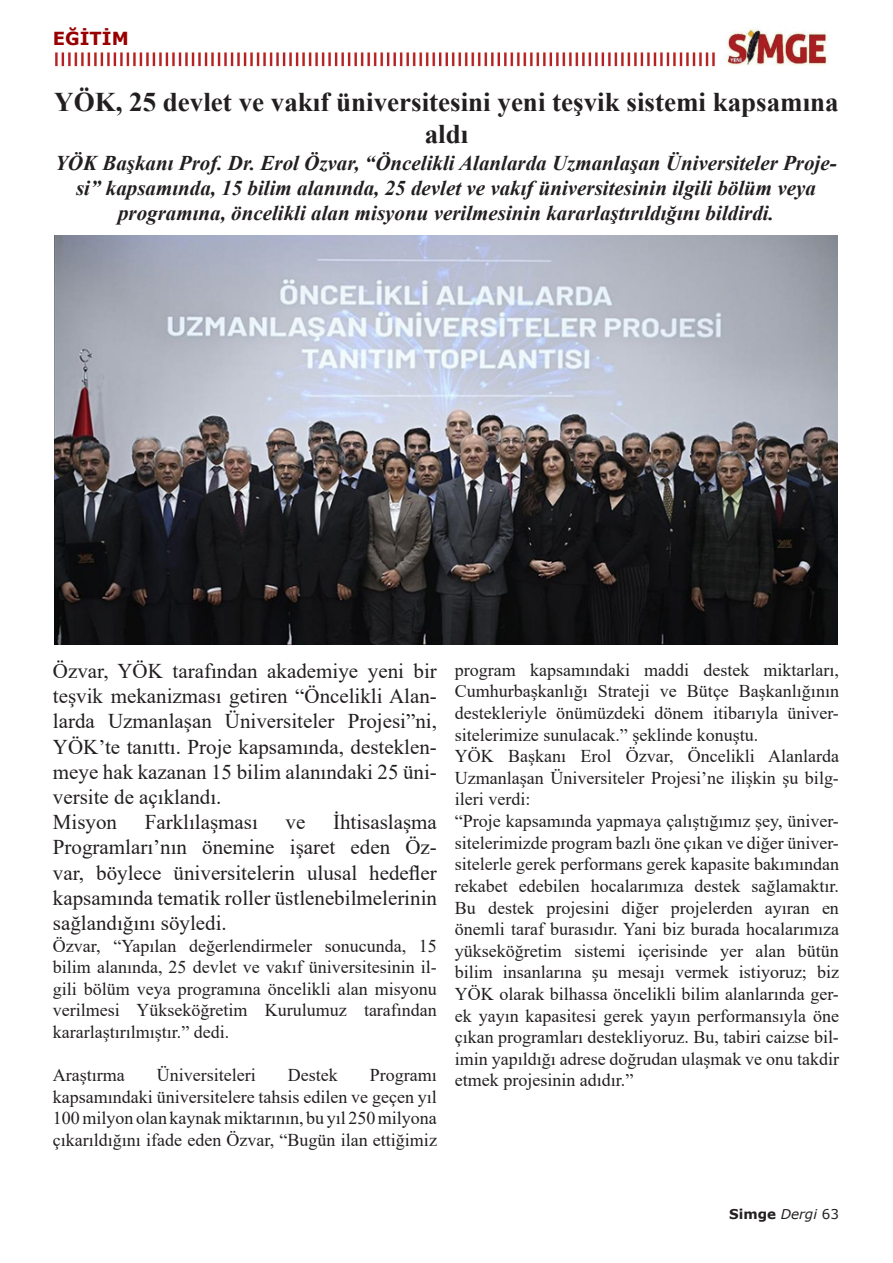
<style>
.page{position:relative;width:893px;height:1263px;background:#fff}
.page>*{position:absolute;margin:0;border:0;box-sizing:border-box;transform-origin:0 0}
.t1{font:700 27px/32.4px "Times New Roman";color:#231f20;text-align:center}
.t2{font:21px/25.2px "Times New Roman";color:#231f20;text-align:justify}
.t3{font:italic 700 21px/25.2px "Times New Roman";color:#231f20;text-align:center}
.t4{font:18px/21.6px "Times New Roman";color:#231f20;text-align:justify}
.t5{font:700 18px "Verdana";color:#980000}
.t6{font:700 13.5px "Verdana";color:#231f20}
.s1{font-weight:400;font-style:italic}
.s2{font-weight:400}
</style>
<div class="page">
<img style="left:55px;top:28px;width:772px;height:39px">
<img style="left:54px;top:236px;width:784px;height:408px">
<p class="t5" style="left:53px;top:25px;width:77px">EĞİTİM</p>
<p class="t1" style="left:54px;top:85px;width:786px">YÖK, 25 devlet ve vakıf üniversitesini yeni teşvik sistemi kapsamına aldı</p>
<p class="t3" style="left:55px;top:150px;width:783px">YÖK Başkanı Prof. Dr. Erol Özvar, “Öncelikli Alanlarda Uzmanlaşan Üniversiteler Proje&shy;si” kapsamında, 15 bilim alanında, 25 devlet ve vakıf üniversitesinin ilgili bölüm veya programına, öncelikli alan misyonu verilmesinin kararlaştırıldığını bildirdi.</p>
<p class="t2" style="left:53px;top:658px;width:385px">Özvar, YÖK tarafından akademiye yeni bir teşvik mekanizması getiren “Öncelikli Alan&shy;larda Uzmanlaşan Üniversiteler Projesi”ni, YÖK’te tanıttı. Proje kapsamında, desteklen&shy;meye hak kazanan 15 bilim alanındaki 25 üni&shy;versite de açıklandı.</p>
<p class="t2" style="left:53px;top:809px;width:66px">Misyon</p>
<p class="t2" style="left:145px;top:809px;width:115px">Farklılaşması</p>
<p class="t2" style="left:286px;top:809px;width:21px">ve</p>
<p class="t2" style="left:53px;top:809px;width:386px;text-indent:280px">İhtisaslaşma Programları’nın önemine işaret eden Öz&shy;var, böylece üniversitelerin ulusal hedefler kapsamında tematik roller üstlenebilmelerinin sağlandığını söyledi.</p>
<p class="t4" style="left:53px;top:934px;width:386px">Özvar, “Yapılan değerlendirmeler sonucunda, 15 bilim alanında, 25 devlet ve vakıf üniversitesinin il&shy;gili bölüm veya programına öncelikli alan misyonu verilmesi Yükseköğretim Kurulumuz tarafından kararlaştırılmıştır.” dedi.</p>
<p class="t4" style="left:53px;top:1064px;width:73px">Araştırma</p>
<p class="t4" style="left:157px;top:1064px;width:100px">Üniversiteleri</p>
<p class="t4" style="left:288px;top:1064px;width:51px">Destek</p>
<p class="t4" style="left:53px;top:1064px;width:386px;text-indent:317px">Programı kapsamındaki üniversitelere tahsis edilen ve geçen yıl 100 milyon olan kaynak miktarının, bu yıl 250 milyona çıkarıldığını ifade eden Özvar, “Bugün ilan ettiğimiz</p>
<p class="t4" style="left:455px;top:658px;width:386px">program kapsamındaki maddi destek miktarları, Cumhurbaşkanlığı Strateji ve Bütçe Başkanlığının destekleriyle önümüzdeki dönem itibarıyla üniver&shy;sitelerimize sunulacak.” şeklinde konuştu.</p>
<p class="t4" style="left:455px;top:745px;width:386px">YÖK Başkanı Erol Özvar, Öncelikli Alanlarda Uzmanlaşan Üniversiteler Projesi’ne ilişkin şu bilg&shy;ileri verdi:</p>
<p class="t4" style="left:455px;top:810px;width:386px">“Proje kapsamında yapmaya çalıştığımız şey, üniver&shy;sitelerimizde program bazlı öne çıkan ve diğer üniver&shy;sitelerle gerek performans gerek kapasite bakımından rekabet edebilen hocalarımıza destek sağlamaktır.<br>Bu destek projesini diğer projelerden ayıran en önemli taraf burasıdır. Yani biz burada hocalarımıza yükseköğretim sistemi içerisinde yer alan bütün bilim insanlarına şu mesajı vermek istiyoruz; biz YÖK olarak bilhassa öncelikli bilim alanlarında ger&shy;ek yayın kapasitesi gerek yayın performansıyla öne çıkan programları destekliyoruz. Bu, tabiri caizse bil&shy;imin yapıldığı adrese doğrudan ulaşmak ve onu takdir etmek projesinin adıdır.”</p>
<p class="t6" style="left:729px;top:1205px;width:111px">Simge <span class="s1">Dergi</span> <span class="s2">63</span></p>
</div>
